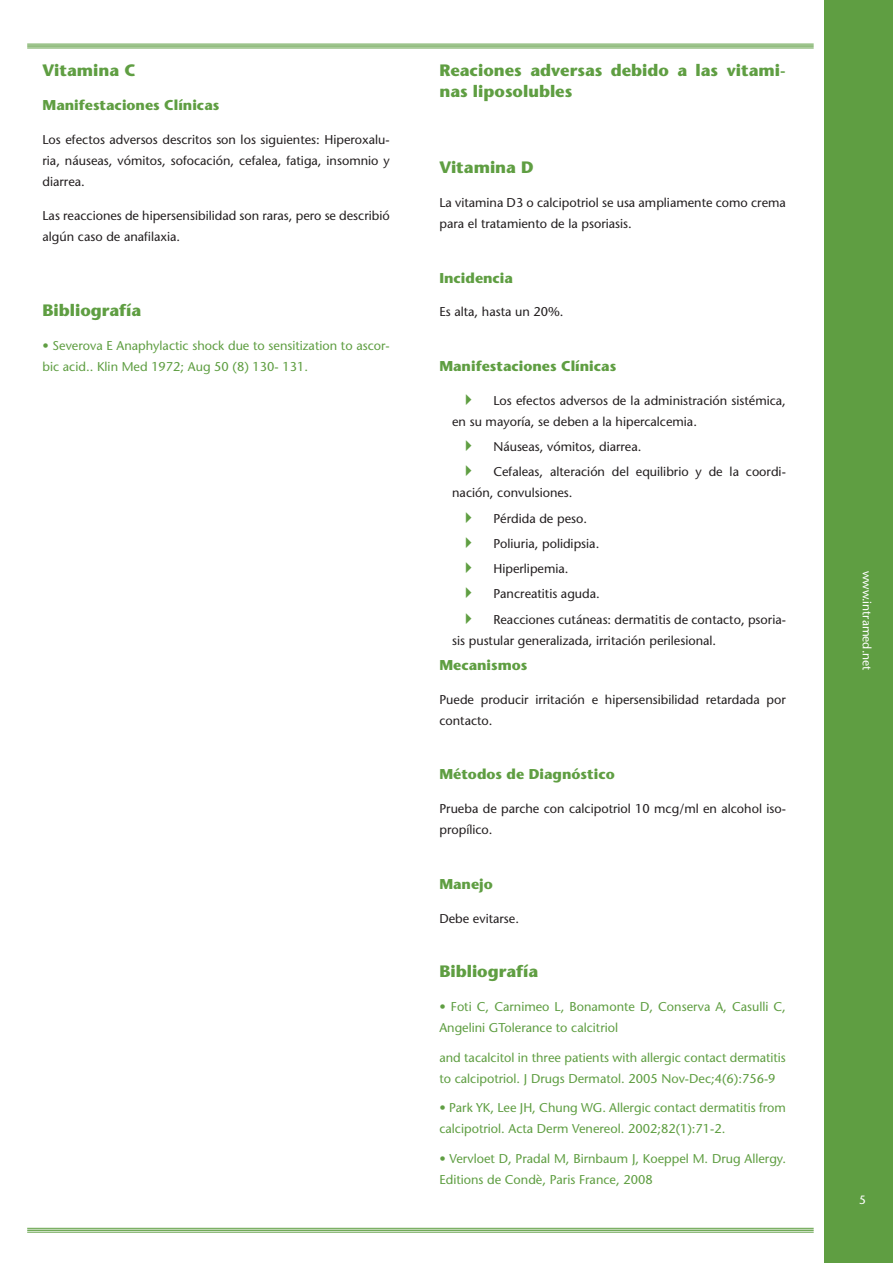
<style>
.page{position:relative;width:893px;height:1263px;background:#fff}
.page>*{position:absolute;margin:0;border:0;box-sizing:border-box;transform-origin:0 0}
.t1{font:700 16.5px/21px "Stone Sans";color:#5f9e42}
.t2{font:700 14.25px "Stone Sans";color:#5f9e42}
.t3{font:12.75px/21px "Stone Sans";color:#231f20}
.t4{font:12.75px/21px "Stone Sans";color:#5f9e42}
.t5{font:12px "Stone Sans";color:#fff}
</style>
<div class="page">
<div style="left:825px;top:0;width:68px;height:1263px;background:#5f9e42"></div>
<hr style="left:27px;top:44px;width:787px;height:1px;background:#5e9e42">
<hr style="left:27px;top:45px;width:787px;height:2px;background:#5e9e42">
<hr style="left:27px;top:48px;width:787px;height:1px;background:#5e9e42">
<hr style="left:27px;top:1228px;width:787px;height:1px;background:#5e9e42">
<hr style="left:27px;top:1229px;width:787px;height:2px;background:#5e9e42">
<hr style="left:27px;top:1232px;width:787px;height:1px;background:#5e9e42">
<p class="t1" style="left:43px;top:60px;width:94px">Vitamina C</p>
<p class="t2" style="left:43px;top:97px;width:178px">Manifestaciones Clínicas</p>
<p class="t3" style="left:43px;top:129px;width:349px;text-align:justify">Los efectos adversos descritos son los siguientes: Hiperoxalu&shy;ria, náuseas, vómitos, sofocación, cefalea, fatiga, insomnio y diarrea.</p>
<p class="t3" style="left:43px;top:205px;width:349px">Las reacciones de hipersensibilidad son raras, pero se describió algún caso de anafilaxia.</p>
<p class="t1" style="left:43px;top:300px;width:100px">Bibliografía</p>
<p class="t4" style="left:43px;top:335px;width:349px">• Severova E Anaphylactic shock due to sensitization to ascor&shy;bic acid.. Klin Med 1972; Aug 50 (8) 130- 131.</p>
<p class="t1" style="left:439px;top:60px;width:348px">Reaciones adversas debido a las vitami&shy;nas liposolubles</p>
<p class="t1" style="left:439px;top:157px;width:96px">Vitamina D</p>
<p class="t3" style="left:439px;top:192px;width:348px">La vitamina D3 o calcipotriol se usa ampliamente como crema para el tratamiento de la psoriasis.</p>
<p class="t2" style="left:439px;top:269px;width:75px">Incidencia</p>
<p class="t3" style="left:439px;top:301px;width:126px">Es alta, hasta un 20%.</p>
<p class="t2" style="left:439px;top:358px;width:178px">Manifestaciones Clínicas</p>
<p class="t3" style="left:452px;top:390px;width:335px;text-indent:41px">Los efectos adversos de la administración sistémica, en su mayoría, se deben a la hipercalcemia.</p>
<p class="t3" style="left:493px;top:434px;width:294px;line-height:25.2px">Náuseas, vómitos, diarrea.<br>Cefaleas, alteración del equilibrio y de la coordi-</p>
<p class="t3" style="left:493px;top:480px;width:294px;line-height:25.2px;text-indent:-41px">nación, convulsiones.<br>Pérdida de peso.<br>Poliuria, polidipsia.<br>Hiperlipemia.<br>Pancreatitis aguda.<br>Reacciones cutáneas: dermatitis de contacto, psoria-</p>
<p class="t3" style="left:452px;top:630px;width:266px">sis pustular generalizada, irritación perilesional.</p>
<p class="t2" style="left:439px;top:656px;width:90px">Mecanismos</p>
<p class="t3" style="left:439px;top:689px;width:348px">Puede producir irritación e hipersensibilidad retardada por contacto.</p>
<p class="t2" style="left:439px;top:766px;width:177px">Métodos de Diagnóstico</p>
<p class="t3" style="left:439px;top:798px;width:348px">Prueba de parche con calcipotriol 10 mcg/ml en alcohol iso&shy;propílico.</p>
<p class="t2" style="left:439px;top:875px;width:55px">Manejo</p>
<p class="t3" style="left:439px;top:908px;width:81px">Debe evitarse.</p>
<p class="t1" style="left:439px;top:961px;width:100px">Bibliografía</p>
<p class="t4" style="left:439px;top:996px;width:348px">• Foti C, Carnimeo L, Bonamonte D, Conserva A, Casulli C,<br>Angelini GTolerance to calcitriol</p>
<p class="t4" style="left:439px;top:1047px;width:348px">and tacalcitol in three patients with allergic contact dermatitis to calcipotriol. J Drugs Dermatol. 2005 Nov-Dec;4(6):756-9</p>
<p class="t4" style="left:439px;top:1097px;width:348px">• Park YK, Lee JH, Chung WG. Allergic contact dermatitis from calcipotriol. Acta Derm Venereol. 2002;82(1):71-2.</p>
<p class="t4" style="left:439px;top:1148px;width:348px">• Vervloet D, Pradal M, Birnbaum J, Koeppel M. Drug Allergy.<br>Editions de Condè, Paris France, 2008</p>
<p class="t5" style="left:874px;top:571px;width:101px;rotate:90deg">www.intramed.net</p>
</div>
